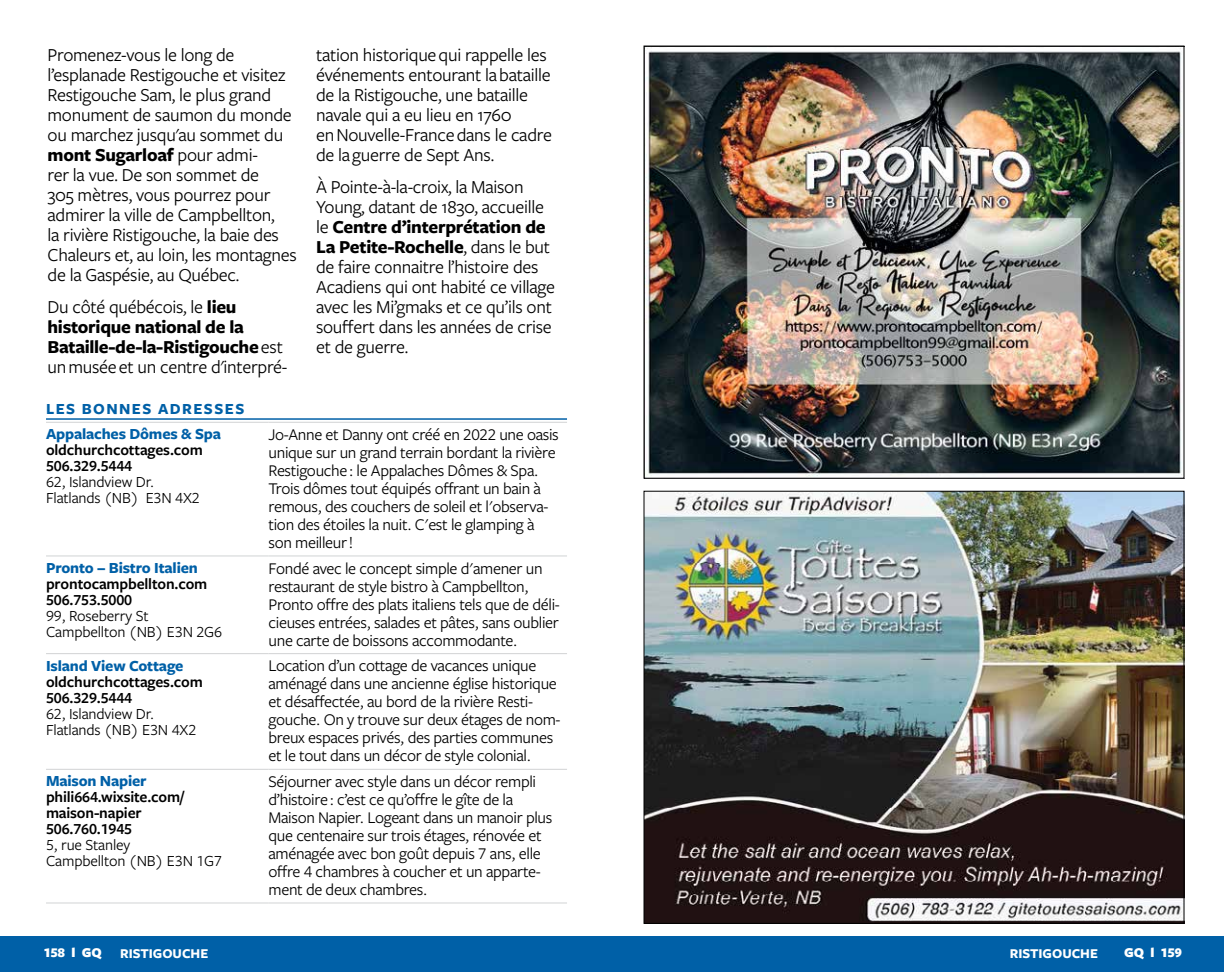
<style>
.page{position:relative;width:1224px;height:972px;background:#fff}
.page>*{position:absolute;margin:0;border:0;box-sizing:border-box;transform-origin:0 0}
.t1{font:19px/20px "Freight Sans Pro";letter-spacing:-.015em;color:#000}
.t2{font:700 19px/20px "Freight Sans Pro";letter-spacing:-.015em;color:#000}
.t3{font:17px/18px "Freight Sans Pro";letter-spacing:-.02em;color:#000}
.t4{font:600 16px/16px "Freight Sans Pro";letter-spacing:-.01em;color:#000}
.t5{font:16px/16px "Freight Sans Pro";letter-spacing:-.01em;color:#000}
.t6{font:700 16px/24.8px "Freight Sans Pro";letter-spacing:-.01em;color:#0060a7}
.t7{font:700 14px "Freight Sans Pro";color:#fff}
.t8{font:900 14px "Freight Sans Pro";color:#fff}
.s1{font-weight:700}
.s2{font-weight:400}
</style>
<div class="page">
<div style="left:0;top:936px;width:612px;height:36px;background:#0060a7"></div>
<div style="left:612px;top:936px;width:612px;height:36px;background:#0060a7"></div>
<img style="left:646px;top:48px;width:536px;height:429px">
<img style="left:646px;top:493px;width:537px;height:429px">
<hr style="left:46px;top:555px;width:223px;height:1px;background:#d1d3d4">
<hr style="left:269px;top:555px;width:298px;height:1px;background:#d1d3d4">
<hr style="left:46px;top:653px;width:223px;height:1px;background:#d1d3d4">
<hr style="left:269px;top:653px;width:298px;height:1px;background:#d1d3d4">
<hr style="left:46px;top:769px;width:223px;height:1px;background:#d1d3d4">
<hr style="left:269px;top:769px;width:298px;height:1px;background:#d1d3d4">
<hr style="left:46px;top:902px;width:223px;height:1px;background:#d1d3d4">
<hr style="left:269px;top:902px;width:298px;height:1px;background:#d1d3d4">
<hr style="left:46px;top:422px;width:223px;height:1px;background:#d1d3d4">
<hr style="left:269px;top:422px;width:298px;height:1px;background:#d1d3d4">
<hr style="left:46px;top:418px;width:521px;height:2px;background:#0060a7">
<p class="t1" style="left:48px;top:44px;width:251px">Promenez-vous le long de l’esplanade Restigouche et visitez<br>Restigouche Sam, le plus grand monument de saumon du monde ou marchez jusqu'au sommet du <span class="s1">mont Sugarloaf</span> pour admi-<br>rer la vue. De son sommet de<br>305 mètres, vous pourrez pour admirer la ville de Campbellton,<br>la rivière Ristigouche, la baie des<br>Chaleurs et, au loin, les montagnes de la Gaspésie, au Québec.</p>
<p class="t2" style="left:48px;top:296px;width:241px"><span class="s2">Du côté québécois, le</span> lieu historique national de la<br>Bataille-de-la-Ristigouche <span class="s2">est un musée et un centre d'interpré-</span></p>
<p class="t1" style="left:316px;top:44px;width:237px">tation historique qui rappelle les événements entourant la bataille de la Ristigouche, une bataille navale qui a eu lieu en 1760<br>en Nouvelle-France dans le cadre de la guerre de Sept Ans.</p>
<p class="t1" style="left:316px;top:176px;width:241px">À Pointe-à-la-croix, la Maison<br>Young, datant de 1830, accueille le <span class="s1">Centre d’interprétation de<br>La Petite-Rochelle</span>, dans le but de faire connaitre l’histoire des<br>Acadiens qui ont habité ce village avec les Mi’gmaks et ce qu’ils ont souffert dans les années de crise et de guerre.</p>
<p class="t6" style="left:46px;top:396px;width:200px">LES BONNES ADRESSES<br>Appalaches Dômes &amp; Spa</p>
<p class="t4" style="left:46px;top:441px;width:158px">oldchurchcottages.com<br>506.329.5444</p>
<p class="t5" style="left:46px;top:473px;width:155px">62, Islandview Dr.<br>Flatlands (NB) E3N 4X2</p>
<p class="t6" style="left:46px;top:555px;width:153px">Pronto – Bistro Italien</p>
<p class="t4" style="left:46px;top:575px;width:163px">prontocampbellton.com<br>506.753.5000</p>
<p class="t5" style="left:46px;top:607px;width:178px">99, Roseberry St<br>Campbellton (NB) E3N 2G6</p>
<p class="t6" style="left:46px;top:652px;width:139px">Island View Cottage</p>
<p class="t4" style="left:46px;top:673px;width:158px">oldchurchcottages.com<br>506.329.5444</p>
<p class="t5" style="left:46px;top:705px;width:152px">62, Islandview Dr.<br>Flatlands (NB) E3N 4X2</p>
<p class="t6" style="left:46px;top:768px;width:102px">Maison Napier</p>
<p class="t4" style="left:46px;top:788px;width:140px">phili664.wixsite.com/ maison-napier<br>506.760.1945</p>
<p class="t5" style="left:46px;top:836px;width:178px">5, rue Stanley<br>Campbellton (NB) E3N 1G7</p>
<p class="t3" style="left:269px;top:425px;width:292px">Jo-Anne et Danny ont créé en 2022 une oasis unique sur un grand terrain bordant la rivière Restigouche : le Appalaches Dômes &amp; Spa.<br>Trois dômes tout équipés offrant un bain à remous, des couchers de soleil et l'observa&shy;tion des étoiles la nuit. C'est le glamping à son meilleur !</p>
<p class="t3" style="left:269px;top:558px;width:293px">Fondé avec le concept simple d'amener un restaurant de style bistro à Campbellton, Pronto offre des plats italiens tels que de déli&shy;cieuses entrées, salades et pâtes, sans oublier une carte de boissons accommodante.</p>
<p class="t3" style="left:269px;top:656px;width:294px">Location d’un cottage de vacances unique aménagé dans une ancienne église historique et désaffectée, au bord de la rivière Resti&shy;gouche. On y trouve sur deux étages de nom&shy;breux espaces privés, des parties communes et le tout dans un décor de style colonial.</p>
<p class="t3" style="left:269px;top:772px;width:285px">Séjourner avec style dans un décor rempli d’histoire : c’est ce qu’offre le gîte de la Maison Napier. Logeant dans un manoir plus que centenaire sur trois étages, rénovée et aménagée avec bon goût depuis 7 ans, elle offre 4 chambres à coucher et un apparte&shy;ment de deux chambres.</p>
<p class="t8" style="left:44px;top:943px;width:59px">158 l GQ</p>
<p class="t7" style="left:120px;top:943px;width:90px">RISTIGOUCHE</p>
<p class="t7" style="left:1010px;top:943px;width:90px">RISTIGOUCHE</p>
<p class="t8" style="left:1124px;top:943px;width:59px">GQ l 159</p>
</div>
